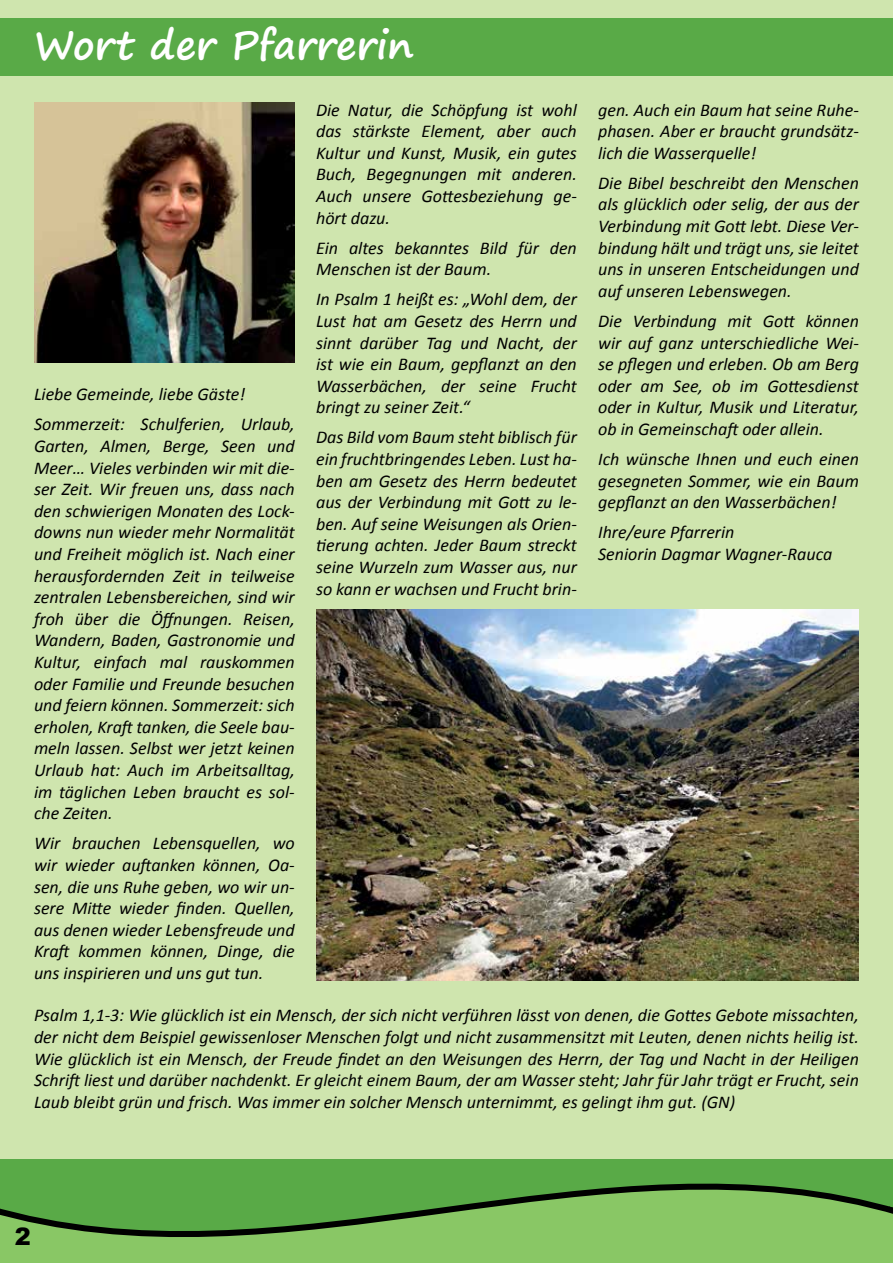
<style>
.page{position:relative;width:893px;height:1263px;background:#fff}
.page>*{position:absolute;margin:0;border:0;box-sizing:border-box;transform-origin:0 0}
.t1{font:700 39px "Segoe Print";color:#fff}
.t2{font:900 24px "Arial";color:#000}
.t3{font:italic 18px/21.6px "Calibri";color:#000;text-align:justify}
</style>
<div class="page">
<div style="left:0;top:0;width:893px;height:1122px;background:#cfe5ae"></div>
<svg style="left:0;top:1124px;width:893px;height:139px;background:#83bb68"></svg>
<div style="left:0;top:18px;width:893px;height:58px;background:#59aa47"></div>
<img style="left:34px;top:102px;width:261px;height:261px">
<img style="left:316px;top:609px;width:543px;height:371px">
<h1 class="t1" style="left:34px;top:9px;width:381px">Wort der Pfarrerin</h1>
<p class="t3" style="left:34px;top:379px;width:262px;line-height:30.2px">Liebe Gemeinde, liebe Gäste!<br>Sommerzeit: Schulferien, Urlaub,</p>
<p class="t3" style="left:34px;top:435px;width:262px">Garten, Almen, Berge, Seen und Meer… Vieles verbinden wir mit die&shy;ser Zeit. Wir freuen uns, dass nach den schwierigen Monaten des Lock&shy;downs nun wieder mehr Normalität und Freiheit möglich ist. Nach einer herausfordernden Zeit in teilweise zentralen Lebensbereichen, sind wir froh über die Öffnungen. Reisen, Wandern, Baden, Gastronomie und Kultur, einfach mal rauskommen oder Familie und Freunde besuchen und feiern können. Sommerzeit: sich erholen, Kraft tanken, die Seele bau&shy;meln lassen. Selbst wer jetzt keinen Urlaub hat: Auch im Arbeitsalltag, im täglichen Leben braucht es sol&shy;che Zeiten.</p>
<p class="t3" style="left:34px;top:832px;width:262px">Wir brauchen Lebensquellen, wo wir wieder auftanken können, Oa&shy;sen, die uns Ruhe geben, wo wir un&shy;sere Mitte wieder finden. Quellen, aus denen wieder Lebensfreude und Kraft kommen können, Dinge, die uns inspirieren und uns gut tun.</p>
<p class="t3" style="left:316px;top:98px;width:262px">Die Natur, die Schöpfung ist wohl das stärkste Element, aber auch Kultur und Kunst, Musik, ein gutes Buch, Begegnungen mit anderen.<br>Auch unsere Gottesbeziehung ge&shy;hört dazu.</p>
<p class="t3" style="left:316px;top:236px;width:262px">Ein altes bekanntes Bild für den<br>Menschen ist der Baum.</p>
<p class="t3" style="left:316px;top:288px;width:262px">In Psalm 1 heißt es: „Wohl dem, der Lust hat am Gesetz des Herrn und sinnt darüber Tag und Nacht, der ist wie ein Baum, gepflanzt an den Wasserbächen, der seine Frucht bringt zu seiner Zeit.“</p>
<p class="t3" style="left:316px;top:426px;width:262px">Das Bild vom Baum steht biblisch für ein fruchtbringendes Leben. Lust ha&shy;ben am Gesetz des Herrn bedeutet aus der Verbindung mit Gott zu le&shy;ben. Auf seine Weisungen als Orien&shy;tierung achten. Jeder Baum streckt seine Wurzeln zum Wasser aus, nur so kann er wachsen und Frucht brin-</p>
<p class="t3" style="left:598px;top:98px;width:262px">gen. Auch ein Baum hat seine Ruhe&shy;phasen. Aber er braucht grundsätz&shy;lich die Wasserquelle!</p>
<p class="t3" style="left:598px;top:171px;width:262px">Die Bibel beschreibt den Menschen als glücklich oder selig, der aus der Verbindung mit Gott lebt. Diese Ver&shy;bindung hält und trägt uns, sie leitet uns in unseren Entscheidungen und auf unseren Lebenswegen.</p>
<p class="t3" style="left:598px;top:309px;width:262px">Die Verbindung mit Gott können wir auf ganz unterschiedliche Wei&shy;se pflegen und erleben. Ob am Berg oder am See, ob im Gottesdienst oder in Kultur, Musik und Literatur, ob in Gemeinschaft oder allein.</p>
<p class="t3" style="left:598px;top:448px;width:262px">Ich wünsche Ihnen und euch einen gesegneten Sommer, wie ein Baum gepflanzt an den Wasserbächen!</p>
<p class="t3" style="left:598px;top:521px;width:236px">Ihre/eure Pfarrerin<br>Seniorin Dagmar Wagner-Rauca</p>
<p class="t3" style="left:34px;top:1004px;width:826px">Psalm 1,1-3: Wie glücklich ist ein Mensch, der sich nicht verführen lässt von denen, die Gottes Gebote missachten, der nicht dem Beispiel gewissenloser Menschen folgt und nicht zusammensitzt mit Leuten, denen nichts heilig ist.<br>Wie glücklich ist ein Mensch, der Freude findet an den Weisungen des Herrn, der Tag und Nacht in der Heiligen Schrift liest und darüber nachdenkt. Er gleicht einem Baum, der am Wasser steht; Jahr für Jahr trägt er Frucht, sein Laub bleibt grün und frisch. Was immer ein solcher Mensch unternimmt, es gelingt ihm gut. (GN)</p>
<h2 class="t2" style="left:15px;top:1219px;width:18px">2</h2>
</div>
